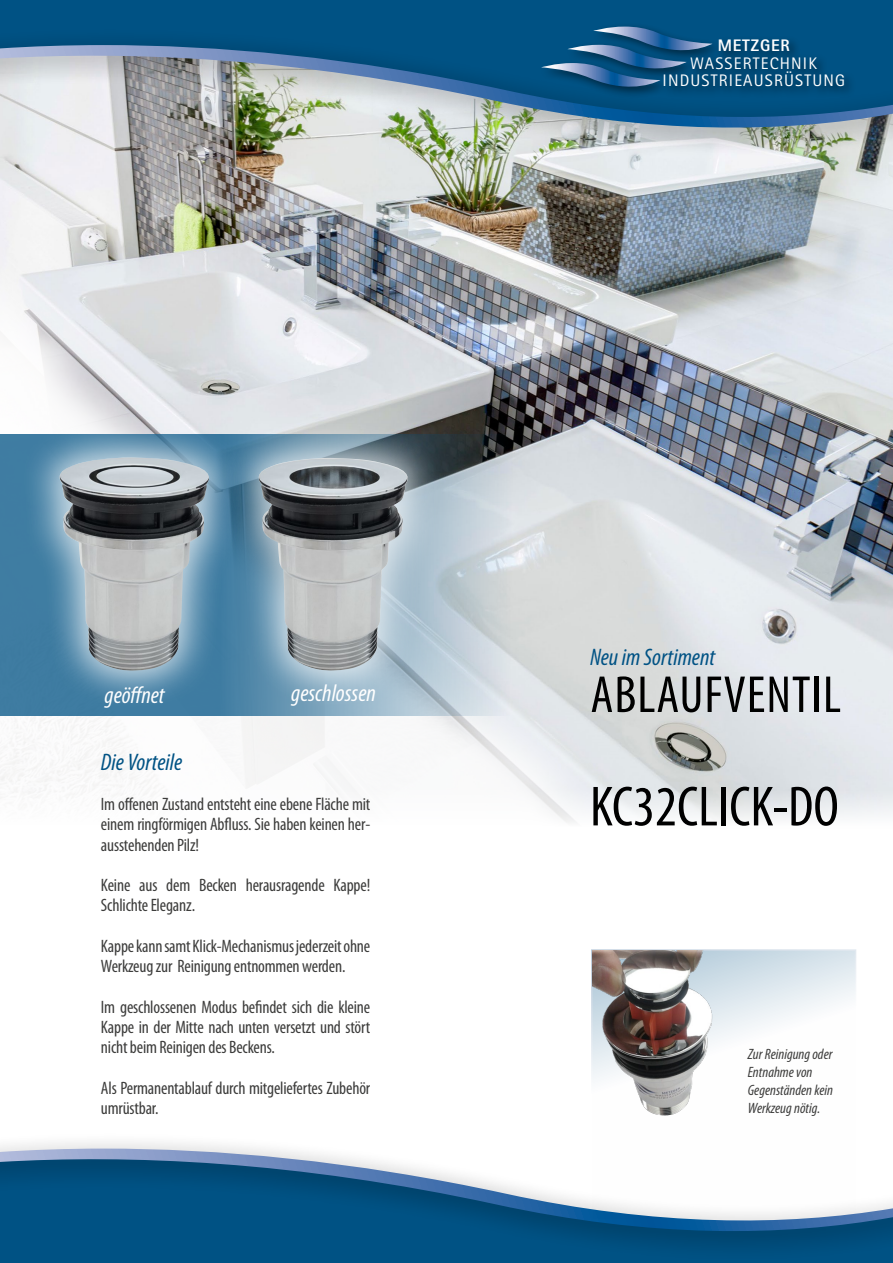
<style>
.page{position:relative;width:893px;height:1263px;background:#fff}
.page>*{position:absolute;margin:0;border:0;box-sizing:border-box;transform-origin:0 0}
.t1{font:condensed 57px "Myriad Pro";color:#000}
.t2{font:condensed 52.5px "Myriad Pro";letter-spacing:.02em;color:#000}
.t3{font:italic condensed 24px "Myriad Pro";color:#005284}
.t4{font:italic condensed 24px "Myriad Pro";color:#fff}
.t5{font:condensed 18px/20.2px "Myriad Pro";letter-spacing:-.01em;color:#3c3c3b}
.t6{font:16.65px/17.4px "Rotis Sans Serif";letter-spacing:.07em;color:#fff;text-align:center}
.t7{font:800 16.65px "Rotis Sans Serif";letter-spacing:.05em;color:#fff}
.t8{font:italic condensed 15px/18px "Myriad Pro";color:#3c3c3b}
</style>
<div class="page">
<img style="left:0;top:158px;width:893px;height:665px">
<div style="left:0;top:0;width:893px;height:158px;background:#000;opacity:.4"></div>
<img style="left:0;top:45px;width:893px;height:89px">
<div style="left:539px;top:23px;width:317px;height:76px;background:#000;opacity:.5"></div>
<svg style="left:541px;top:27px;width:171px;height:69px"></svg>
<div style="left:0;top:985px;width:893px;height:276px;background:#000;opacity:.4"></div>
<svg style="left:0;top:1148px;width:893px;height:90px"></svg>
<svg style="left:0;top:434px;width:514px;height:282px"></svg>
<div style="left:220px;top:418px;width:226px;height:292px;background:#fff;opacity:.75"></div>
<img style="left:258px;top:458px;width:158px;height:214px">
<div style="left:21px;top:418px;width:227px;height:292px;background:#fff;opacity:.75"></div>
<img style="left:59px;top:457px;width:158px;height:215px">
<svg style="left:591px;top:949px;width:265px;height:271px"></svg>
<img style="left:592px;top:951px;width:123px;height:171px">
<p class="t7" style="left:718px;top:35px;width:74px">METZGER</p>
<p class="t6" style="left:662px;top:54px;width:184px">WASSERTECHNIK<br>INDUSTRIEAUSRÜSTUNG</p>
<h3 class="t4" style="left:105px;top:682px;width:62px">geöffnet</h3>
<h3 class="t4" style="left:291px;top:680px;width:86px">geschlossen</h3>
<h3 class="t3" style="left:101px;top:749px;width:83px">Die Vorteile</h3>
<p class="t5" style="left:101px;top:794px;width:271px;text-align:justify">Im offenen Zustand entsteht eine ebene Fläche mit einem ringförmigen Abfluss. Sie haben keinen her&shy;ausstehenden Pilz!</p>
<p class="t5" style="left:101px;top:875px;width:271px">Keine aus dem Becken herausragende Kappe!<br>Schlichte Eleganz.</p>
<p class="t5" style="left:101px;top:936px;width:271px">Kappe kann samt Klick-Mechanismus jederzeit ohne<br>Werkzeug zur Reinigung entnommen werden.</p>
<p class="t5" style="left:101px;top:997px;width:271px;text-align:justify">Im geschlossenen Modus befindet sich die kleine Kappe in der Mitte nach unten versetzt und stört nicht beim Reinigen des Beckens.</p>
<p class="t5" style="left:101px;top:1078px;width:271px">Als Permanentablauf durch mitgeliefertes Zubehör umrüstbar.</p>
<h3 class="t3" style="left:590px;top:645px;width:127px">Neu im Sortiment</h3>
<h2 class="t2" style="left:590px;top:666px;width:252px">ABLAUFVENTIL</h2>
<h1 class="t1" style="left:590px;top:776px;width:250px">KC32CLICK-DO</h1>
<p class="t8" style="left:748px;top:1045px;width:87px">Zur Reinigung oder<br>Entnahme von<br>Gegenständen kein<br>Werkzeug nötig.</p>
</div>
